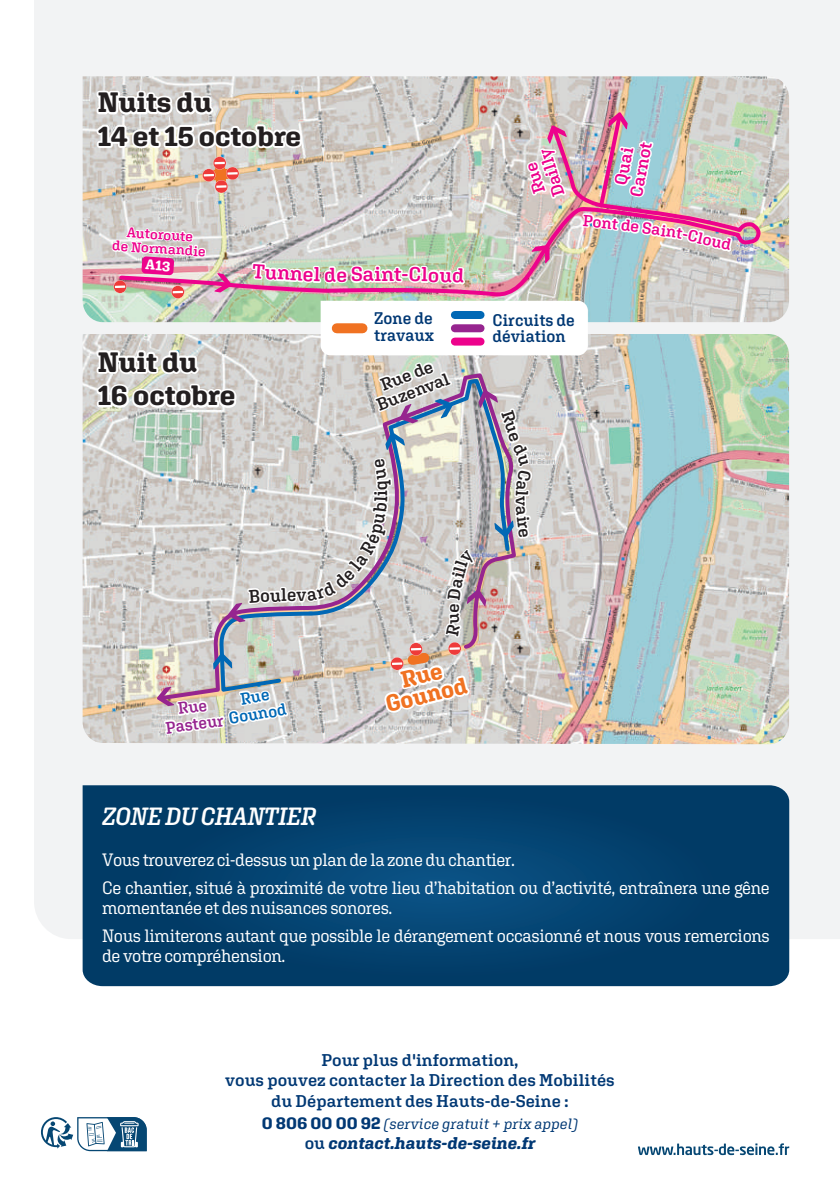
<style>
.page{position:relative;width:840px;height:1191px;background:#fff}
.page>*{position:absolute;margin:0;border:0;box-sizing:border-box;transform-origin:0 0}
.t1{font:700 28px/33.6px "Aglet Slab";letter-spacing:-.01em;color:#231f20}
.t2{font:italic 600 25px "Aglet Slab";letter-spacing:-.025em;color:#fff;scale:.95 1}
.t3{font:700 23.4px/20.2px "Aglet Slab";color:#f07222;text-align:center;scale:.95 1}
.t4{font:600 20.2px "Aglet Slab";color:#ed028c}
.t5{font:600 18.2px "Aglet Slab";color:#231f20;scale:.95 1}
.t6{font:17.8px/28px "Aglet Slab";letter-spacing:-.025em;color:#fff;scale:.95 1}
.t7{font:600 17.4px/17.4px "Aglet Slab";color:#ed028c;text-align:center}
.t8{font:600 17.4px/17.4px "Aglet Slab";color:#231f20;text-align:center}
.t9{font:600 17px/20.4px "Aglet Slab";color:#013874;text-align:center}
.t10{font:italic 700 17px "Aglet Slab";color:#013874}
.t11{font:600 16.8px/16.4px "Aglet Slab";color:#013874;scale:.95 1}
.t12{font:600 16.8px/17.4px "Aglet Slab";color:#96258f;text-align:center;scale:.95 1}
.t13{font:600 16.8px/17.4px "Aglet Slab";color:#0168b5;text-align:center;scale:.95 1}
.t14{font:600 16.2px "Aglet Slab";color:#ed028c}
.t15{font:italic 15px "Aglet Slab";color:#013874}
.t16{font:600 14px/14.2px "Aglet Slab";color:#ed028c;text-align:center}
.s1{font-weight:700;font-style:normal;font-size:17px}
.s2{font-weight:600;font-style:normal}
</style>
<div class="page">
<div style="left:34px;top:0;width:805px;height:939px;background:#f2f3f4"></div>
<svg style="left:638px;top:1143px;width:150px;height:12px"></svg>
<svg style="left:41px;top:1117px;width:106px;height:35px"></svg>
<img style="left:83px;top:334px;width:705px;height:410px">
<img style="left:83px;top:76px;width:705px;height:246px">
<img style="left:734px;top:128px;width:30px;height:172px">
<svg style="left:83px;top:785px;width:705px;height:201px;background:#03406c"></svg>
<img style="left:93px;top:0;width:641px;height:784px">
<h1 class="t1" style="left:98px;top:85px;width:205px">Nuits du<br>14 et 15 octobre</h1>
<p class="t16" style="left:114px;top:224px;width:95px;rotate:4deg">Autoroute<br>de Normandie</p>
<h1 class="t1" style="left:98px;top:345px;width:139px">Nuit du<br>16 octobre</h1>
<p class="t4" style="left:363px;top:262px;width:40px">aint</p>
<p class="t11" style="left:374px;top:310px;width:64px">Zone de travaux</p>
<p class="t8" style="left:367px;top:380px;width:78px;rotate:-21deg">Rue de<br>Buzenval</p>
<p class="t5" style="left:369px;top:496px;width:8px;rotate:-90deg">i</p>
<p class="t7" style="left:533px;top:204px;width:51px;rotate:-108deg">Rue<br>Dailly</p>
<p class="t7" style="left:609px;top:191px;width:57px;rotate:-79deg">Quai<br>Carnot</p>
<p class="t14" style="left:622px;top:214px;width:42px;rotate:8deg">de Sa</p>
<p class="t14" style="left:684px;top:224px;width:52px;rotate:14deg">-Cloud</p>
<p class="t11" style="left:492px;top:311px;width:88px">Circuits de déviation</p>
<p class="t12" style="left:162px;top:701px;width:63px;rotate:-8deg">Rue<br>Pasteur</p>
<p class="t13" style="left:225px;top:692px;width:63px;rotate:-9deg">Rue<br>Gounod</p>
<h3 class="t3" style="left:379px;top:674px;width:89px;rotate:-13deg">Rue<br>Gounod</h3>
<h2 class="t2" style="left:102px;top:800px;width:226px">ZONE DU CHANTIER</h2>
<p class="t6" style="left:102px;top:845px;width:704px">Vous trouverez ci-dessus un plan de la zone du chantier.<br>Ce chantier, situé à proximité de votre lieu d’habitation ou d’activité, entraînera une gêne</p>
<p class="t6" style="left:102px;top:893px;width:704px">momentanée et des nuisances sonores.<br>Nous limiterons autant que possible le dérangement occasionné et nous vous remercions</p>
<p class="t6" style="left:102px;top:942px;width:194px">de votre compréhension.</p>
<p class="t9" style="left:225px;top:1049px;width:390px">Pour plus d'information,<br>vous pouvez contacter la Direction des Mobilités du Département des Hauts-de-Seine :</p>
<p class="t15" style="left:261px;top:1114px;width:318px"><span class="s1">0 806 00 00 92</span> (service gratuit + prix appel)</p>
<p class="t10" style="left:304px;top:1132px;width:232px"><span class="s2">ou</span> contact.hauts-de-seine.fr</p>
</div>
